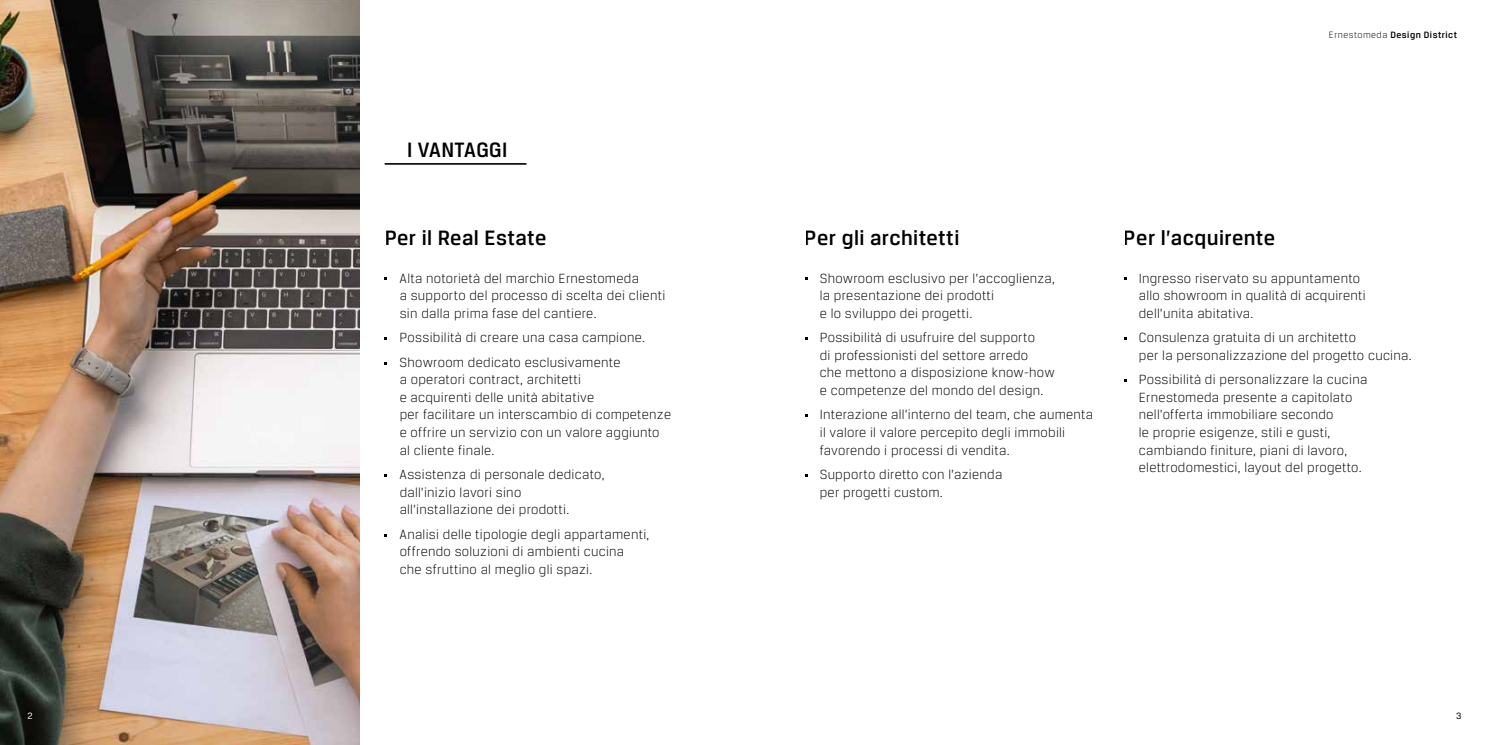
<style>
.page{position:relative;width:1489px;height:745px;background:#fff}
.page>*{position:absolute;margin:0;border:0;box-sizing:border-box;transform-origin:0 0}
.t1{font:500 22.12px "Breuer Text";letter-spacing:.02em;color:#000}
.t2{font:300 14.12px/17.5px "Breuer Text";letter-spacing:.02em;color:#000}
.t3{font:500 9.75px "Breuer Text";letter-spacing:.05em;color:#000}
.t4{font:9.75px "Breuer Text";color:#fff}
.t5{font:9.75px "Breuer Text";color:#000}
.s1{font-weight:300}
</style>
<div class="page">
<img style="left:0;top:0;width:360px;height:744px">
<hr style="left:384px;top:163px;width:142px;height:2px;background:#000">
<h1 class="t1" style="left:407px;top:138px;width:102px">I VANTAGGI</h1>
<h1 class="t1" style="left:384px;top:225px;width:163px">Per il Real Estate</h1>
<h1 class="t1" style="left:804px;top:225px;width:156px">Per gli architetti</h1>
<h1 class="t1" style="left:1123px;top:225px;width:153px">Per l’acquirente</h1>
<p class="t3" style="left:1328px;top:30px;width:130px"><span class="s1">Ernestomeda</span> Design District</p>
<p class="t2" style="left:399px;top:269px;width:267px">Alta notorietà del marchio Ernestomeda<br>a supporto del processo di scelta dei clienti sin dalla prima fase del cantiere.</p>
<p class="t2" style="left:399px;top:325px;width:247px;line-height:24.6px">Possibilità di creare una casa campione.<br>Showroom dedicato esclusivamente</p>
<p class="t2" style="left:399px;top:371px;width:273px">a operatori contract, architetti<br>e acquirenti delle unità abitative<br>per facilitare un interscambio di competenze e offrire un servizio con un valore aggiunto al cliente finale.</p>
<p class="t2" style="left:399px;top:465px;width:206px">Assistenza di personale dedicato, dall’inizio lavori sino all’installazione dei prodotti.</p>
<p class="t2" style="left:399px;top:525px;width:251px">Analisi delle tipologie degli appartamenti, offrendo soluzioni di ambienti cucina che sfruttino al meglio gli spazi.</p>
<p class="t2" style="left:819px;top:269px;width:236px">Showroom esclusivo per l’accoglienza, la presentazione dei prodotti<br>e lo sviluppo dei progetti.</p>
<p class="t2" style="left:819px;top:328px;width:236px">Possibilità di usufruire del supporto<br>di professionisti del settore arredo<br>che mettono a disposizione know-how e competenze del mondo del design.</p>
<p class="t2" style="left:819px;top:406px;width:275px">Interazione all’interno del team, che aumenta il valore il valore percepito degli immobili favorendo i processi di vendita.</p>
<p class="t2" style="left:819px;top:465px;width:184px">Supporto diretto con l’azienda per progetti custom.</p>
<p class="t2" style="left:1138px;top:269px;width:228px">Ingresso riservato su appuntamento allo showroom in qualità di acquirenti dell’unita abitativa.</p>
<p class="t2" style="left:1138px;top:328px;width:274px">Consulenza gratuita di un architetto<br>per la personalizzazione del progetto cucina.</p>
<p class="t2" style="left:1138px;top:371px;width:230px">Possibilità di personalizzare la cucina Ernestomeda presente a capitolato nell’offerta immobiliare secondo<br>le proprie esigenze, stili e gusti, cambiando finiture, piani di lavoro, elettrodomestici, layout del progetto.</p>
<p class="t4" style="left:28px;top:710px;width:7px">2</p>
<p class="t5" style="left:1455px;top:710px;width:7px">3</p>
</div>
